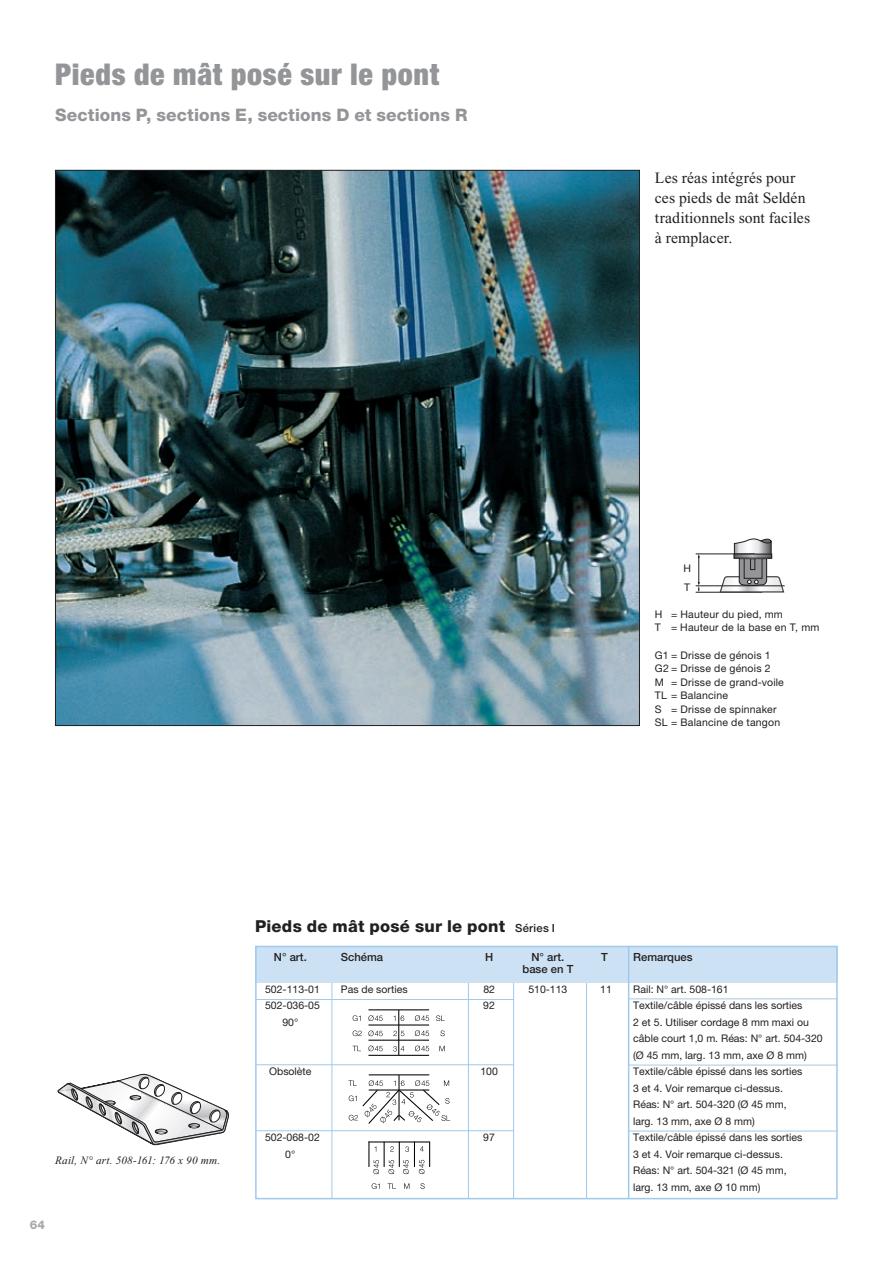
<style>
.page{position:relative;width:893px;height:1263px;background:#fff}
.page>*{position:absolute;margin:0;border:0;box-sizing:border-box;transform-origin:0 0}
.t1{font:900 condensed 30px "Helvetica Neue LT Pro";letter-spacing:.02em;color:#939598}
.t2{font:800 17.25px "Helvetica Neue LT Pro";letter-spacing:.005em;color:#939598}
.t3{font:800 16.5px "Helvetica Neue LT Pro";letter-spacing:.015em;color:#231f20}
.t4{font:15.75px/20.2px "Times New Roman";letter-spacing:.005em;color:#231f20}
.t5{font:800 12px "Helvetica Neue LT Pro";color:#a8a9ad}
.t6{font:500 11.25px "Helvetica Neue LT Pro";color:#231f20}
.t7{font:italic 11.25px "Times New Roman";letter-spacing:.015em;color:#231f20}
.t8{font:10.5px/16.5px "Helvetica Neue LT Pro";color:#231f20}
.t9{font:10.5px/13.5px "Helvetica Neue LT Pro";letter-spacing:.02em;color:#231f20}
.s1{font-weight:500;font-size:11.25px}
</style>
<div class="page">
<hr style="left:696px;top:592px;width:66px;height:1px;background:#231f20">
<hr style="left:696px;top:585px;width:89px;height:1px;background:#231f20">
<hr style="left:696px;top:553px;width:59px;height:1px;background:#231f20">
<svg style="left:719px;top:539px;width:66px;height:54px"></svg>
<div style="left:733px;top:553px;width:39px;height:6px;border:1px solid #231f20"></div>
<svg style="left:698px;top:554px;width:2px;height:38px"></svg>
<svg style="left:58px;top:1074px;width:171px;height:72px"></svg>
<img style="left:57px;top:172px;width:581px;height:552px">
<svg style="left:372px;top:1183px;width:8px;height:6px"></svg>
<svg style="left:388px;top:1183px;width:8px;height:6px"></svg>
<svg style="left:404px;top:1183px;width:5px;height:6px"></svg>
<svg style="left:420px;top:1183px;width:5px;height:6px"></svg>
<svg style="left:368px;top:1141px;width:62px;height:33px"></svg>
<hr style="left:369px;top:1074px;width:60px;height:1px;background:#000">
<hr style="left:398px;top:1075px;width:2px;height:45px;background:#000">
<svg style="left:348px;top:1080px;width:102px;height:44px"></svg>
<hr style="left:368px;top:1009px;width:61px;height:1px;background:#000">
<hr style="left:368px;top:1024px;width:61px;height:1px;background:#000">
<hr style="left:368px;top:1055px;width:61px;height:1px;background:#000">
<hr style="left:398px;top:1010px;width:1px;height:45px;background:#000">
<hr style="left:368px;top:1040px;width:61px;height:1px;background:#000">
<svg style="left:368px;top:1015px;width:15px;height:6px"></svg>
<svg style="left:393px;top:1046px;width:11px;height:5px"></svg>
<svg style="left:393px;top:1031px;width:11px;height:5px"></svg>
<svg style="left:401px;top:1015px;width:3px;height:6px"></svg>
<svg style="left:353px;top:1015px;width:8px;height:6px"></svg>
<svg style="left:353px;top:1030px;width:9px;height:6px"></svg>
<svg style="left:353px;top:1046px;width:8px;height:5px"></svg>
<svg style="left:436px;top:1015px;width:9px;height:6px"></svg>
<svg style="left:439px;top:1046px;width:6px;height:5px"></svg>
<svg style="left:440px;top:1030px;width:5px;height:6px"></svg>
<svg style="left:368px;top:1030px;width:15px;height:6px"></svg>
<svg style="left:368px;top:1045px;width:15px;height:6px"></svg>
<svg style="left:415px;top:1015px;width:14px;height:6px"></svg>
<svg style="left:415px;top:1030px;width:14px;height:6px"></svg>
<svg style="left:415px;top:1045px;width:14px;height:6px"></svg>
<hr style="left:513px;top:963px;width:1px;height:235px;background:#a0c9eb">
<hr style="left:586px;top:975px;width:1px;height:224px;background:#a0c9eb">
<hr style="left:628px;top:998px;width:210px;height:1px;background:#a0c9eb">
<hr style="left:628px;top:1065px;width:210px;height:1px;background:#a0c9eb">
<hr style="left:628px;top:1131px;width:210px;height:1px;background:#a0c9eb">
<hr style="left:255px;top:1130px;width:259px;height:1px;background:#a0c9eb">
<hr style="left:332px;top:974px;width:1px;height:225px;background:#a0c9eb">
<hr style="left:468px;top:978px;width:1px;height:221px;background:#a0c9eb">
<hr style="left:255px;top:999px;width:259px;height:1px;background:#a0c9eb">
<hr style="left:255px;top:1064px;width:259px;height:1px;background:#a0c9eb">
<div style="left:255px;top:946px;width:583px;height:36px;background:#cce2f4"></div>
<div style="left:255px;top:946px;width:583px;height:253px;border:2px solid #a0c9eb"></div>
<hr style="left:628px;top:946px;width:1px;height:253px;background:#a0c9eb">
<h1 class="t1" style="left:55px;top:56px;width:385px">Pieds de mât posé sur le pont</h1>
<h2 class="t2" style="left:55px;top:105px;width:414px">Sections P, sections E, sections D et sections R</h2>
<h3 class="t4" style="left:655px;top:167px;width:157px">Les réas intégrés pour ces pieds de mât Seldén traditionnels sont faciles à remplacer.</h3>
<p class="t8" style="left:684px;top:559px;width:9px;line-height:19px">H<br>T</p>
<p class="t9" style="left:655px;top:607px;width:166px">H = Hauteur du pied, mm<br>T = Hauteur de la base en T, mm</p>
<p class="t9" style="left:655px;top:648px;width:131px">G1 = Drisse de génois 1<br>G2 = Drisse de génois 2<br>M = Drisse de grand-voile<br>TL = Balancine<br>S = Drisse de spinnaker<br>SL = Balancine de tangon</p>
<p class="t7" style="left:55px;top:1154px;width:167px">Rail, N° art. 508-161: 176 x 90 mm.</p>
<p class="t5" style="left:30px;top:1217px;width:17px">64</p>
<h3 class="t3" style="left:255px;top:916px;width:301px">Pieds de mât posé sur le pont <span class="s1">Séries I</span></h3>
<p class="t6" style="left:274px;top:950px;width:34px">N° art.</p>
<p class="t6" style="left:341px;top:950px;width:44px">Schéma</p>
<p class="t6" style="left:485px;top:950px;width:10px">H</p>
<p class="t6" style="left:531px;top:950px;width:34px">N° art.</p>
<p class="t6" style="left:601px;top:950px;width:8px">T</p>
<p class="t6" style="left:633px;top:950px;width:61px">Remarques</p>
<p class="t6" style="left:522px;top:962px;width:52px">base en T</p>
<p class="t8" style="left:265px;top:980px;width:56px">502-113-01</p>
<p class="t8" style="left:341px;top:980px;width:68px">Pas de sorties</p>
<p class="t8" style="left:483px;top:980px;width:13px">82</p>
<p class="t8" style="left:528px;top:980px;width:41px">510-113</p>
<p class="t8" style="left:600px;top:980px;width:13px">11</p>
<p class="t8" style="left:633px;top:980px;width:97px">Rail: N° art. 508-161</p>
<p class="t8" style="left:265px;top:997px;width:56px">502-036-05</p>
<p class="t8" style="left:483px;top:997px;width:13px">92</p>
<p class="t8" style="left:633px;top:997px;width:171px">Textile/câble épissé dans les sorties</p>
<p class="t8" style="left:282px;top:1013px;width:17px">90°</p>
<p class="t8" style="left:633px;top:1013px;width:191px">2 et 5. Utiliser cordage 8 mm maxi ou câble court 1,0 m. Réas: N° art. 504-320 (Ø 45 mm, larg. 13 mm, axe Ø 8 mm)</p>
<p class="t8" style="left:269px;top:1063px;width:44px">Obsolète</p>
<p class="t8" style="left:480px;top:1063px;width:19px">100</p>
<p class="t8" style="left:633px;top:1063px;width:171px">Textile/câble épissé dans les sorties<br>3 et 4. Voir remarque ci-dessus.<br>Réas: N° art. 504-320 (Ø 45 mm, larg. 13 mm, axe Ø 8 mm)</p>
<p class="t8" style="left:265px;top:1129px;width:56px">502-068-02</p>
<p class="t8" style="left:483px;top:1129px;width:13px">97</p>
<p class="t8" style="left:633px;top:1129px;width:171px">Textile/câble épissé dans les sorties</p>
<p class="t8" style="left:285px;top:1145px;width:12px">0°</p>
<p class="t8" style="left:633px;top:1145px;width:155px">3 et 4. Voir remarque ci-dessus.<br>Réas: N° art. 504-321 (Ø 45 mm, larg. 13 mm, axe Ø 10 mm)</p>
</div>
